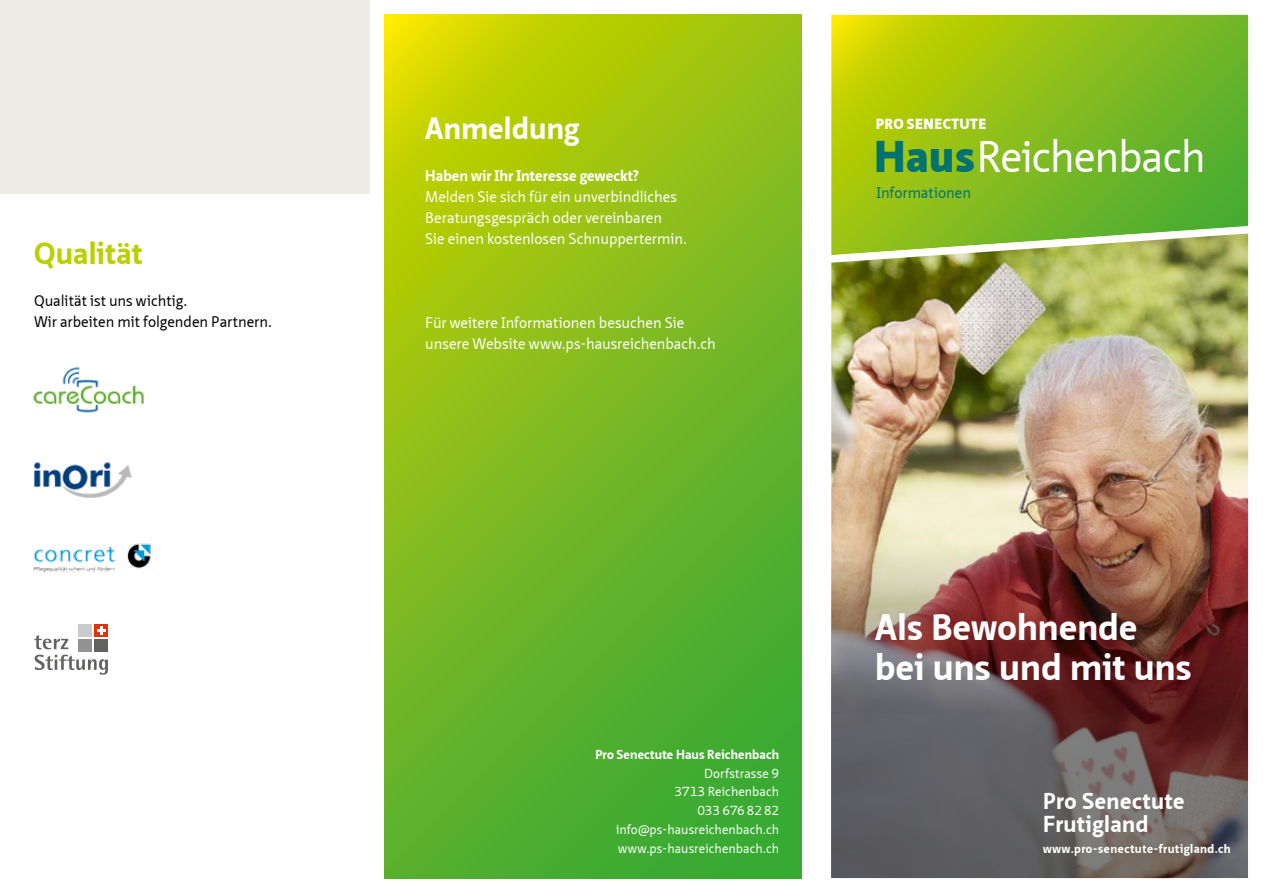
<style>
.page{position:relative;width:1263px;height:893px;background:#fff}
.page>*{position:absolute;margin:0;border:0;box-sizing:border-box;transform-origin:0 0}
.t1{font:43.2px "Neue Sans Pro";letter-spacing:-.03em;color:#fff}
.t2{font:700 36px/40.5px "Neue Sans Pro";letter-spacing:.01em;color:#fff}
.t3{font:700 30px "Neue Sans Pro";letter-spacing:.005em;color:#fff}
.t4{font:700 30px "Neue Sans Pro";letter-spacing:.01em;color:#bbcf00}
.t5{font:700 22.5px/22.5px "Neue Sans Pro";letter-spacing:.02em;color:#fff}
.t6{font:15px/21px "Neue Sans Pro";letter-spacing:-.005em;color:#fff}
.t7{font:15px/21px "Neue Sans Pro";color:#000}
.t8{font:700 15px "Neue Sans Pro";letter-spacing:.005em;color:#fff}
.t9{font:15px "Neue Sans Pro";letter-spacing:-.005em;color:#00726f}
.t10{font:900 14.4px "Neue Sans Pro";letter-spacing:.03em;color:#fff}
.t11{font:12.75px/18.8px "Neue Sans Pro";letter-spacing:.005em;color:#fff;text-align:right}
.t12{font:700 12.75px "Neue Sans Pro";letter-spacing:.01em;color:#fff}
.t13{font:700 12px "Neue Sans Pro";letter-spacing:.04em;color:#fff}
.s1{font-weight:900;color:#00726f}
</style>
<div class="page">
<img style="left:831px;top:268px;width:417px;height:193px">
<img style="left:831px;top:461px;width:417px;height:417px">
<svg style="left:831px;top:15px;width:417px;height:201px;background:#8cbf1a"></svg>
<svg style="left:385px;top:15px;width:416px;height:863px;background:#7bba1f"></svg>
<svg style="left:831px;top:216px;width:418px;height:52px;background:#99bb52"></svg>
<div style="left:0;top:0;width:370px;height:193px;background:#edece5"></div>
<svg style="left:35px;top:655px;width:73px;height:20px"></svg>
<svg style="left:34px;top:635px;width:34px;height:14px"></svg>
<div style="left:79px;top:639px;width:13px;height:12px;background:#919291"></div>
<div style="left:95px;top:639px;width:13px;height:12px;background:#626261"></div>
<div style="left:79px;top:624px;width:13px;height:13px;background:#c9caca"></div>
<div style="left:95px;top:624px;width:13px;height:13px;background:#e63009"></div>
<svg style="left:97px;top:626px;width:9px;height:9px"></svg>
<img style="left:33px;top:367px;width:111px;height:46px">
<img style="left:34px;top:462px;width:98px;height:36px">
<img style="left:33px;top:543px;width:118px;height:30px">
<h3 class="t4" style="left:34px;top:234px;width:110px">Qualität</h3>
<p class="t7" style="left:34px;top:290px;width:240px">Qualität ist uns wichtig.<br>Wir arbeiten mit folgenden Partnern.</p>
<h3 class="t3" style="left:425px;top:109px;width:156px">Anmeldung</h3>
<p class="t8" style="left:425px;top:166px;width:215px">Haben wir Ihr Interesse geweckt?</p>
<p class="t6" style="left:425px;top:186px;width:263px">Melden Sie sich für ein unverbindliches<br>Beratungsgespräch oder vereinbaren<br>Sie einen kostenlosen Schnuppertermin.</p>
<p class="t6" style="left:425px;top:312px;width:292px">Für weitere Informationen besuchen Sie unsere Website www.ps-hausreichenbach.ch</p>
<p class="t10" style="left:876px;top:114px;width:112px">PRO SENECTUTE</p>
<h1 class="t1" style="left:874px;top:128px;width:333px"><span class="s1">Haus</span>Reichenbach</h1>
<p class="t9" style="left:876px;top:183px;width:96px">Informationen</p>
<p class="t12" style="left:595px;top:746px;width:185px">Pro Senectute Haus Reichenbach</p>
<p class="t11" style="left:616px;top:763px;width:165px">Dorfstrasse 9<br>3713 Reichenbach<br>033 676 82 82 info@ps-hausreichenbach.ch www.ps-hausreichenbach.ch</p>
<h2 class="t2" style="left:875px;top:606px;width:318px">Als Bewohnende bei uns und mit uns</h2>
<h3 class="t5" style="left:1043px;top:790px;width:143px">Pro Senectute<br>Frutigland</h3>
<p class="t13" style="left:1043px;top:840px;width:189px">www.pro-senectute-frutigland.ch</p>
</div>
